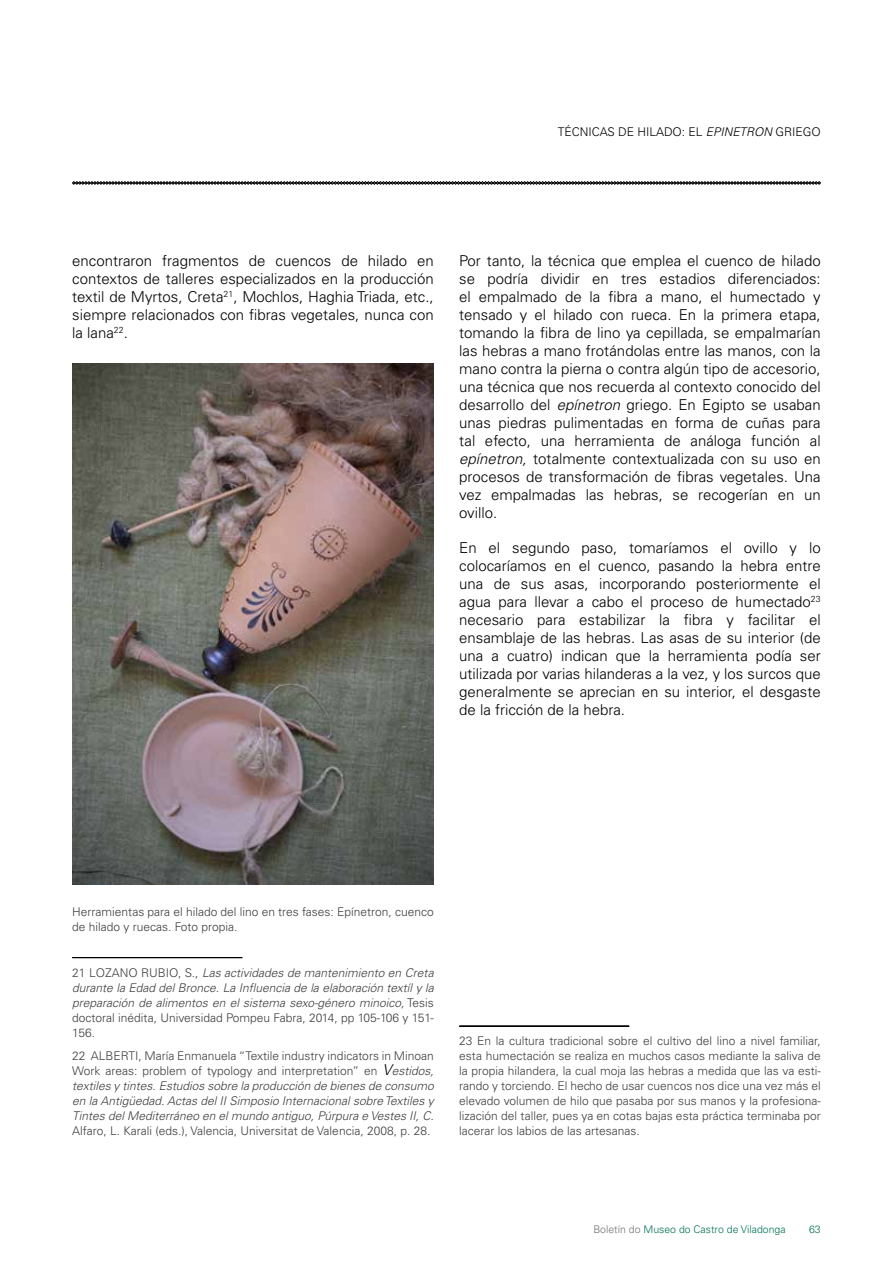
<style>
.page{position:relative;width:893px;height:1263px;background:#fff}
.page>*{position:absolute;margin:0;border:0;box-sizing:border-box;transform-origin:0 0}
.t1{font:300 15px/18px "Univers LT Std";color:#000;text-align:justify}
.t2{font:300 12px/15px "Univers LT Std";color:#3e3d40}
.t3{font:italic 300 12px/15px "Univers LT Std";color:#3e3d40;text-align:justify}
.t4{font:300 12px "Univers LT Std";color:#000}
.t5{font:300 10.5px "Univers LT Std";color:#007353}
.s1{font-style:italic}
.s2{font-style:normal}
.s3{font-size:15px;color:#000}
.s4{color:#707172}
</style>
<div class="page">
<svg style="left:72px;top:181px;width:749px;height:4px;background:#616161"></svg>
<img style="left:72px;top:363px;width:362px;height:521px">
<svg style="left:72px;top:957px;width:171px;height:1px"></svg>
<svg style="left:459px;top:1025px;width:170px;height:2px"></svg>
<p class="t4" style="left:558px;top:125px;width:264px">TÉCNICAS DE HILADO: EL <span class="s1">EPINETRON</span> GRIEGO</p>
<p class="t1" style="left:72px;top:252px;width:363px">encontraron fragmentos de cuencos de hilado en contextos de talleres especializados en la producción textil de Myrtos, Creta<sup>21</sup>, Mochlos, Haghia Triada, etc., siempre relacionados con fibras vegetales, nunca con la lana<sup>22</sup>.</p>
<p class="t1" style="left:459px;top:252px;width:363px">Por tanto, la técnica que emplea el cuenco de hilado se podría dividir en tres estadios diferenciados: el empalmado de la fibra a mano, el humectado y tensado y el hilado con rueca. En la primera etapa, tomando la fibra de lino ya cepillada, se empalmarían las hebras a mano frotándolas entre las manos, con la mano contra la pierna o contra algún tipo de accesorio, una técnica que nos recuerda al contexto conocido del desarrollo del <span class="s1">epínetron</span> griego. En Egipto se usaban unas piedras pulimentadas en forma de cuñas para tal efecto, una herramienta de análoga función al <span class="s1">epínetron,</span> totalmente contextualizada con su uso en procesos de transformación de fibras vegetales. Una vez empalmadas las hebras, se recogerían en un ovillo.</p>
<p class="t1" style="left:459px;top:539px;width:363px">En el segundo paso, tomaríamos el ovillo y lo colocaríamos en el cuenco, pasando la hebra entre una de sus asas, incorporando posteriormente el agua para llevar a cabo el proceso de humectado<sup>23 </sup>necesario para estabilizar la fibra y facilitar el ensamblaje de las hebras. Las asas de su interior (de una a cuatro) indican que la herramienta podía ser utilizada por varias hilanderas a la vez, y los surcos que generalmente se aprecian en su interior, el desgaste de la fricción de la hebra.</p>
<p class="t2" style="left:72px;top:904px;width:363px">Herramientas para el hilado del lino en tres fases: Epínetron, cuenco de hilado y ruecas. Foto propia.</p>
<p class="t3" style="left:72px;top:965px;width:363px"><span class="s2">21 LOZANO RUBIO, S.,</span> Las actividades de mantenimiento en Creta durante la Edad del Bronce. La Influencia de la elaboración textíl y la preparación de alimentos en el sistema sexo-género minoico, <span class="s2">Tesis doctoral inédita, Universidad Pompeu Fabra, 2014, pp 105-106 y 151- 156.</span></p>
<p class="t3" style="left:72px;top:1049px;width:363px"><span class="s2">22 ALBERTI, María Enmanuela “Textile industry indicators in Minoan Work areas: problem of typology and interpretation” en</span> <span class="s3">V</span>estidos, textiles y tintes. Estudios sobre la producción de bienes de consumo en la Antigüedad. Actas del II Simposio Internacional sobre Textiles y Tintes del Mediterráneo en el mundo antiguo, Púrpura e Vestes II, C.</p>
<p class="t2" style="left:72px;top:1124px;width:360px">Alfaro, L. Karali (eds.), Valencia, Universitat de Valencia, 2008, p. 28.</p>
<p class="t2" style="left:459px;top:1034px;width:363px;text-align:justify">23 En la cultura tradicional sobre el cultivo del lino a nivel familiar, esta humectación se realiza en muchos casos mediante la saliva de la propia hilandera, la cual moja las hebras a medida que las va esti&shy;rando y torciendo. El hecho de usar cuencos nos dice una vez más el elevado volumen de hilo que pasaba por sus manos y la profesiona&shy;lización del taller, pues ya en cotas bajas esta práctica terminaba por lacerar los labios de las artesanas.</p>
<p class="t5" style="left:593px;top:1223px;width:194px"><span class="s4">Boletín do</span> Museo do Castro de Viladonga</p>
<p class="t5" style="left:809px;top:1223px;width:13px">63</p>
</div>
